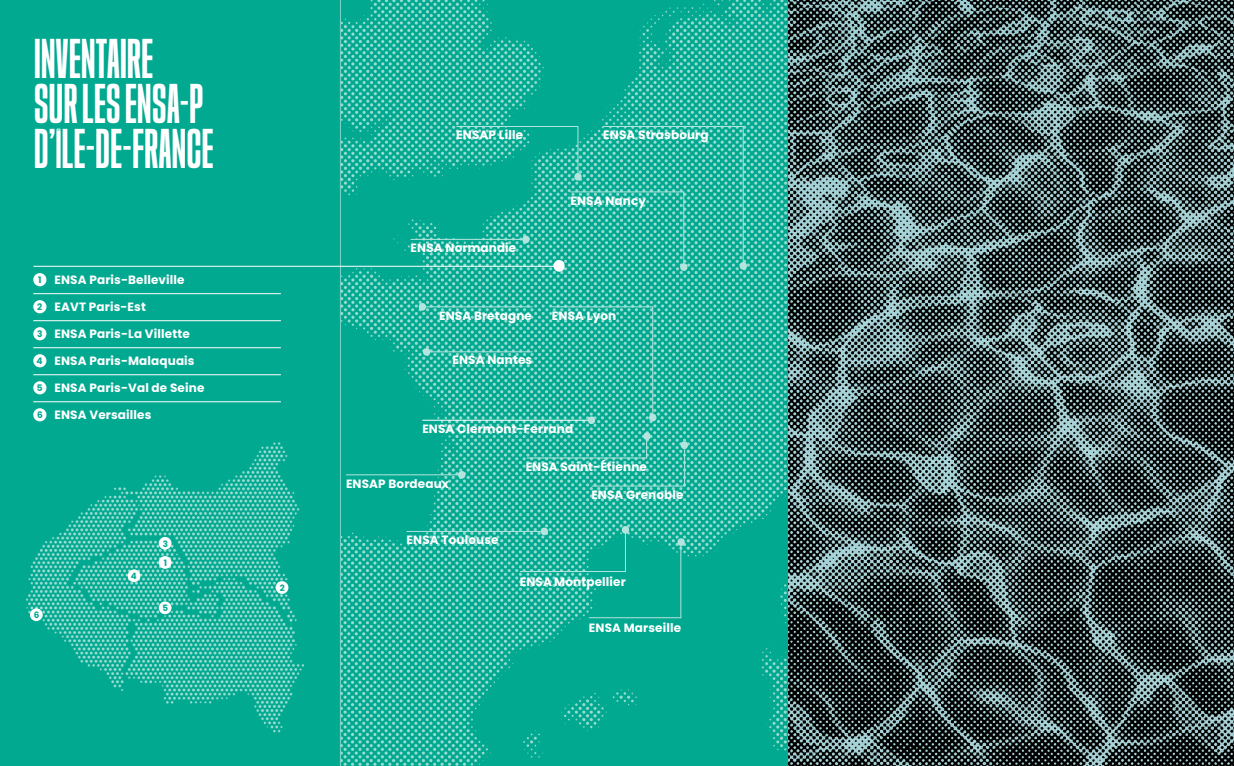
<style>
.page{position:relative;width:1234px;height:766px;background:#fff}
.page>*{position:absolute;margin:0;border:0;box-sizing:border-box;transform-origin:0 0}
.t1{font:48px/45px "Libe Sans Text Condensed";letter-spacing:.01em;color:#fff}
.t2{font:700 12px "Poppins";letter-spacing:.01em;color:#fff}
.t3{font:700 8.7px "Poppins";color:#00a990}
.s1{font-family:"Libe Sans Condensed Regular Stack"}
.s2{font-size:9px;color:#00a990}
</style>
<div class="page">
<div style="left:0;top:0;width:341px;height:765px;background:#00a990"></div>
<img style="left:25px;top:442px;width:280px;height:291px">
<img style="left:787px;top:0;width:446px;height:765px">
<svg style="left:341px;top:0;width:446px;height:765px;background:#1ab19b"></svg>
<hr style="left:422px;top:420px;width:169px;height:1px;background:#fff">
<hr style="left:410px;top:239px;width:116px;height:1px;background:#b3e5de">
<hr style="left:422px;top:306px;width:110px;height:1px;background:#b3e5de">
<hr style="left:429px;top:351px;width:103px;height:1px;background:#b3e5de">
<hr style="left:406px;top:531px;width:138px;height:1px;background:#b3e5de">
<hr style="left:346px;top:474px;width:115px;height:1px;background:#b3e5de">
<svg style="left:458px;top:471px;width:7px;height:7px"></svg>
<svg style="left:519px;top:526px;width:165px;height:92px;background:#19b19a"></svg>
<svg style="left:551px;top:306px;width:105px;height:118px;background:#2eb8a3"></svg>
<svg style="left:526px;top:432px;width:161px;height:54px;background:#2fb8a4"></svg>
<svg style="left:423px;top:348px;width:7px;height:7px"></svg>
<svg style="left:418px;top:303px;width:8px;height:7px"></svg>
<svg style="left:455px;top:126px;width:291px;height:145px;background:#24b59f"></svg>
<hr style="left:340px;top:0;width:1px;height:765px;background:#80d4c7">
<hr style="left:33px;top:266px;width:526px;height:1px;background:#fff">
<div style="left:159px;top:556px;width:12px;height:12px;background:#fff;border-radius:50%"></div>
<div style="left:159px;top:536px;width:12px;height:13px;background:#fff;border-radius:50%"></div>
<div style="left:128px;top:569px;width:12px;height:13px;background:#fff;border-radius:50%"></div>
<div style="left:159px;top:601px;width:12px;height:13px;background:#fff;border-radius:50%"></div>
<div style="left:30px;top:608px;width:13px;height:13px;background:#fff;border-radius:50%"></div>
<div style="left:275px;top:581px;width:13px;height:12px;background:#fff;border-radius:50%"></div>
<hr style="left:33px;top:293px;width:248px;height:1px;background:#fff">
<hr style="left:33px;top:320px;width:248px;height:1px;background:#fff">
<hr style="left:33px;top:347px;width:248px;height:1px;background:#fff">
<hr style="left:33px;top:374px;width:248px;height:1px;background:#fff">
<hr style="left:33px;top:401px;width:248px;height:1px;background:#fff">
<div style="left:33px;top:273px;width:13px;height:13px;background:#fff;border-radius:50%"></div>
<div style="left:33px;top:300px;width:13px;height:13px;background:#fff;border-radius:50%"></div>
<div style="left:33px;top:327px;width:13px;height:13px;background:#fff;border-radius:50%"></div>
<div style="left:33px;top:354px;width:13px;height:13px;background:#fff;border-radius:50%"></div>
<div style="left:33px;top:381px;width:13px;height:13px;background:#fff;border-radius:50%"></div>
<div style="left:33px;top:408px;width:13px;height:13px;background:#fff;border-radius:50%"></div>
<h1 class="t1" style="left:34px;top:31px;width:181px">INVENTAIRE<br>SUR LES ENSA-P<br>D’<span class="s1">Î</span>LE-DE-FRANCE</h1>
<p class="t2" style="left:38px;top:273px;width:148px"><span class="s2">1</span> ENSA Paris-Belleville</p>
<p class="t2" style="left:37px;top:300px;width:110px"><span class="s2">2</span> EAVT Paris-Est</p>
<p class="t2" style="left:37px;top:327px;width:154px"><span class="s2">3</span> ENSA Paris-La Villette</p>
<p class="t2" style="left:37px;top:354px;width:159px"><span class="s2">4</span> ENSA Paris-Malaquais</p>
<p class="t2" style="left:37px;top:381px;width:169px"><span class="s2">5</span> ENSA Paris-Val de Seine</p>
<p class="t2" style="left:37px;top:408px;width:116px"><span class="s2">6</span> ENSA Versailles</p>
<p class="t3" style="left:163px;top:538px;width:7px">3</p>
<p class="t3" style="left:34px;top:610px;width:7px">6</p>
<p class="t3" style="left:131px;top:571px;width:7px">4</p>
<p class="t3" style="left:164px;top:557px;width:5px">1</p>
<p class="t3" style="left:162px;top:603px;width:7px">5</p>
<p class="t3" style="left:280px;top:582px;width:6px">2</p>
<p class="t2" style="left:456px;top:127px;width:68px">ENSAP Lille</p>
<p class="t2" style="left:410px;top:241px;width:107px">ENSA Normandie</p>
<p class="t2" style="left:603px;top:127px;width:107px">ENSA Strasbourg</p>
<p class="t2" style="left:570px;top:194px;width:77px">ENSA Nancy</p>
<p class="t2" style="left:439px;top:308px;width:94px">ENSA Bretagne</p>
<p class="t2" style="left:452px;top:353px;width:81px">ENSA Nantes</p>
<p class="t2" style="left:551px;top:308px;width:66px">ENSA Lyon</p>
<p class="t2" style="left:422px;top:422px;width:152px">ENSA Clermont-Ferrand</p>
<p class="t2" style="left:346px;top:476px;width:104px">ENSAP Bordeaux</p>
<p class="t2" style="left:406px;top:533px;width:93px">ENSA Toulouse</p>
<p class="t2" style="left:525px;top:459px;width:123px">ENSA Saint-Étienne</p>
<p class="t2" style="left:591px;top:487px;width:94px">ENSA Grenoble</p>
<p class="t2" style="left:519px;top:574px;width:107px">ENSA Montpellier</p>
<p class="t2" style="left:588px;top:620px;width:94px">ENSA Marseille</p>
</div>
